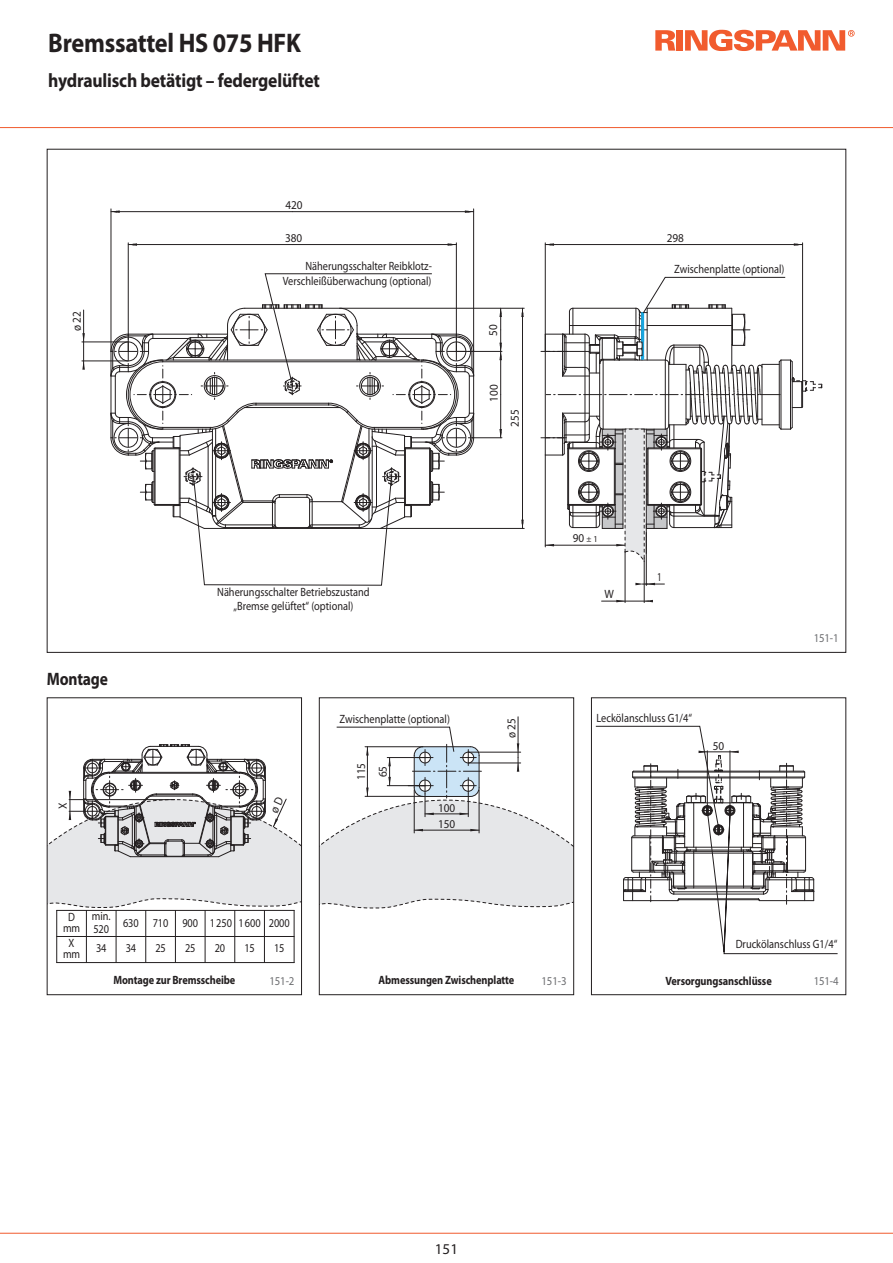
<style>
.page{position:relative;width:893px;height:1263px;background:#fff}
.page>*{position:absolute;margin:0;border:0;box-sizing:border-box;transform-origin:0 0}
.t1{font:700 27px "Myriad Pro";letter-spacing:-.01em;color:#231f20;scale:.9 1}
.t2{font:700 19.5px "Myriad Pro";letter-spacing:-.01em;color:#231f20;scale:.9 1}
.t3{font:700 18px "Myriad Pro";letter-spacing:-.01em;color:#231f20;scale:.86 1}
.t4{font:15px "Myriad Pro";color:#231f20}
.t5{font:12px/10.5px "Myriad Pro";color:#231f20;text-align:center;scale:.86 1}
.t6{font:700 12px "Myriad Pro";letter-spacing:-.01em;color:#231f20;scale:.86 1}
.t7{font:12px "Myriad Pro";color:#231f20;scale:.93 1}
.t8{font:12px "Myriad Pro";letter-spacing:-.01em;color:#6c6d70;scale:.9 1}
.t9{font:12px "Myriad Pro";color:#231f20;scale:.75 1}
.s1{font-size:9px}
</style>
<div class="page">
<hr style="left:0;top:127px;width:893px;height:1px;background:#f15b2e">
<hr style="left:0;top:1233px;width:893px;height:1px;background:#f15b2e">
<hr style="left:472px;top:437px;width:30px;height:1px;background:#231f20">
<hr style="left:500px;top:395px;width:1px;height:43px;background:#231f20">
<hr style="left:500px;top:351px;width:1px;height:44px;background:#231f20">
<hr style="left:456px;top:243px;width:1px;height:108px;background:#231f20">
<hr style="left:128px;top:243px;width:1px;height:108px;background:#231f20">
<hr style="left:292px;top:244px;width:164px;height:1px;background:#231f20">
<hr style="left:128px;top:244px;width:164px;height:1px;background:#231f20">
<hr style="left:82px;top:342px;width:46px;height:1px;background:#231f20">
<hr style="left:82px;top:361px;width:46px;height:1px;background:#231f20">
<hr style="left:83px;top:310px;width:1px;height:55px;background:#231f20">
<hr style="left:545px;top:243px;width:1px;height:108px;background:#231f20">
<hr style="left:545px;top:244px;width:129px;height:1px;background:#231f20">
<hr style="left:674px;top:244px;width:129px;height:1px;background:#231f20">
<hr style="left:380px;top:528px;width:144px;height:1px;background:#231f20">
<hr style="left:340px;top:308px;width:184px;height:1px;background:#231f20">
<hr style="left:522px;top:418px;width:1px;height:110px;background:#231f20">
<hr style="left:522px;top:308px;width:1px;height:110px;background:#231f20">
<hr style="left:456px;top:351px;width:46px;height:1px;background:#231f20">
<hr style="left:111px;top:209px;width:1px;height:143px;background:#231f20">
<hr style="left:473px;top:209px;width:1px;height:143px;background:#231f20">
<hr style="left:111px;top:211px;width:181px;height:1px;background:#231f20">
<hr style="left:292px;top:211px;width:182px;height:1px;background:#231f20">
<hr style="left:644px;top:558px;width:1px;height:44px;background:#231f20">
<hr style="left:625px;top:552px;width:1px;height:50px;background:#231f20">
<hr style="left:646px;top:532px;width:1px;height:53px;background:#231f20">
<hr style="left:602px;top:601px;width:47px;height:1px;background:#231f20">
<svg style="left:644px;top:600px;width:9px;height:2px"></svg>
<svg style="left:545px;top:243px;width:9px;height:3px"></svg>
<svg style="left:111px;top:210px;width:9px;height:3px"></svg>
<svg style="left:128px;top:243px;width:9px;height:3px"></svg>
<svg style="left:616px;top:600px;width:9px;height:2px"></svg>
<svg style="left:635px;top:583px;width:29px;height:2px"></svg>
<svg style="left:465px;top:210px;width:9px;height:3px"></svg>
<svg style="left:448px;top:243px;width:8px;height:3px"></svg>
<svg style="left:521px;top:308px;width:3px;height:9px"></svg>
<svg style="left:82px;top:361px;width:3px;height:9px"></svg>
<svg style="left:499px;top:308px;width:3px;height:52px"></svg>
<svg style="left:521px;top:520px;width:3px;height:8px"></svg>
<svg style="left:499px;top:429px;width:3px;height:9px"></svg>
<svg style="left:82px;top:333px;width:3px;height:9px"></svg>
<div style="left:591px;top:697px;width:255px;height:298px;border:1px solid #231f20"></div>
<div style="left:47px;top:697px;width:255px;height:298px;border:1px solid #231f20"></div>
<hr style="left:518px;top:717px;width:1px;height:40px;background:#231f20">
<hr style="left:56px;top:910px;width:1px;height:53px;background:#231f20">
<hr style="left:86px;top:910px;width:1px;height:53px;background:#231f20">
<hr style="left:116px;top:910px;width:1px;height:53px;background:#231f20">
<hr style="left:145px;top:910px;width:1px;height:53px;background:#231f20">
<hr style="left:175px;top:910px;width:1px;height:53px;background:#231f20">
<hr style="left:205px;top:910px;width:1px;height:53px;background:#231f20">
<hr style="left:234px;top:910px;width:1px;height:53px;background:#231f20">
<hr style="left:264px;top:910px;width:1px;height:53px;background:#231f20">
<hr style="left:294px;top:910px;width:1px;height:53px;background:#231f20">
<hr style="left:56px;top:910px;width:238px;height:1px;background:#231f20">
<hr style="left:56px;top:936px;width:238px;height:1px;background:#231f20">
<hr style="left:56px;top:962px;width:238px;height:1px;background:#231f20">
<svg style="left:675px;top:30px;width:2px;height:21px"></svg>
<svg style="left:655px;top:30px;width:20px;height:21px"></svg>
<div style="left:677px;top:30px;width:6px;height:21px;background:#f15b2e"></div>
<svg style="left:685px;top:30px;width:170px;height:21px"></svg>
<svg style="left:595px;top:726px;width:112px;height:177px"></svg>
<svg style="left:707px;top:29px;width:131px;height:926px"></svg>
<div style="left:656px;top:260px;width:128px;height:20px;background:#fff"></div>
<svg style="left:541px;top:277px;width:281px;height:285px"></svg>
<svg style="left:110px;top:273px;width:364px;height:313px"></svg>
<svg style="left:319px;top:727px;width:255px;height:181px"></svg>
<svg style="left:47px;top:744px;width:255px;height:166px"></svg>
<p class="t1" style="left:48px;top:32px;width:282px">Bremssattel HS 075 HFK</p>
<p class="t2" style="left:48px;top:73px;width:303px">hydraulisch betätigt – federgelüftet</p>
<p class="t7" style="left:285px;top:200px;width:20px">420</p>
<p class="t7" style="left:285px;top:233px;width:20px">380</p>
<p class="t7" style="left:667px;top:233px;width:20px">298</p>
<p class="t7" style="left:72px;top:331px;width:23px;rotate:-90deg">ø 22</p>
<p class="t3" style="left:47px;top:673px;width:73px">Montage</p>
<p class="t7" style="left:58px;top:809px;width:8px;rotate:-90deg">X</p>
<p class="t5" style="left:305px;top:262px;width:148px">Näherungsschalter Reibklotz-</p>
<p class="t5" style="left:674px;top:265px;width:130px">Zwischenplatte (optional)</p>
<p class="t5" style="left:283px;top:276px;width:174px">Verschleißüberwachung (optional)</p>
<p class="t7" style="left:489px;top:336px;width:14px;rotate:-90deg">50</p>
<p class="t7" style="left:489px;top:402px;width:20px;rotate:-90deg">100</p>
<p class="t7" style="left:510px;top:427px;width:20px;rotate:-90deg">255</p>
<p class="t5" style="left:217px;top:587px;width:179px;line-height:13.5px">Näherungsschalter Betriebszustand „Bremse gelüftet“ (optional)</p>
<p class="t5" style="left:340px;top:715px;width:130px">Zwischenplatte (optional)</p>
<p class="t7" style="left:357px;top:780px;width:20px;rotate:-90deg">115</p>
<p class="t7" style="left:378px;top:777px;width:14px;rotate:-90deg">65</p>
<p class="t7" style="left:438px;top:803px;width:20px">100</p>
<p class="t7" style="left:438px;top:819px;width:20px">150</p>
<p class="t7" style="left:507px;top:738px;width:23px;rotate:-90deg">ø 25</p>
<p class="t7" style="left:573px;top:534px;width:28px">90 <span class="s1">± 1</span></p>
<p class="t7" style="left:604px;top:590px;width:12px">W</p>
<p class="t9" style="left:657px;top:573px;width:8px">1</p>
<p class="t5" style="left:597px;top:714px;width:113px">Leckölanschluss G1/4“</p>
<p class="t7" style="left:713px;top:741px;width:14px">50</p>
<p class="t8" style="left:814px;top:634px;width:29px">151-1</p>
<p class="t5" style="left:63px;top:913px;width:21px">D mm</p>
<p class="t5" style="left:92px;top:911px;width:23px;line-height:12.6px;text-align:left">min.<br>520</p>
<p class="t5" style="left:123px;top:918px;width:195px">630 710 900 1 250 1 600 2000</p>
<p class="t5" style="left:63px;top:939px;width:21px">X mm</p>
<p class="t5" style="left:96px;top:944px;width:14px">34</p>
<p class="t5" style="left:126px;top:944px;width:14px">34</p>
<p class="t5" style="left:155px;top:944px;width:14px">25</p>
<p class="t5" style="left:185px;top:944px;width:14px">25</p>
<p class="t5" style="left:215px;top:944px;width:14px">20</p>
<p class="t5" style="left:244px;top:944px;width:14px">15</p>
<p class="t5" style="left:274px;top:944px;width:14px">15</p>
<p class="t8" style="left:269px;top:976px;width:29px">151-2</p>
<p class="t8" style="left:541px;top:976px;width:29px">151-3</p>
<p class="t6" style="left:665px;top:976px;width:125px">Versorgungsanschlüsse</p>
<p class="t8" style="left:814px;top:976px;width:29px">151-4</p>
<p class="t5" style="left:736px;top:940px;width:120px">Druckölanschluss G1/4“</p>
<p class="t6" style="left:113px;top:976px;width:143px">Montage zur Bremsscheibe</p>
<p class="t6" style="left:379px;top:976px;width:159px">Abmessungen Zwischenplatte</p>
<p class="t4" style="left:435px;top:1244px;width:25px">151</p>
</div>
